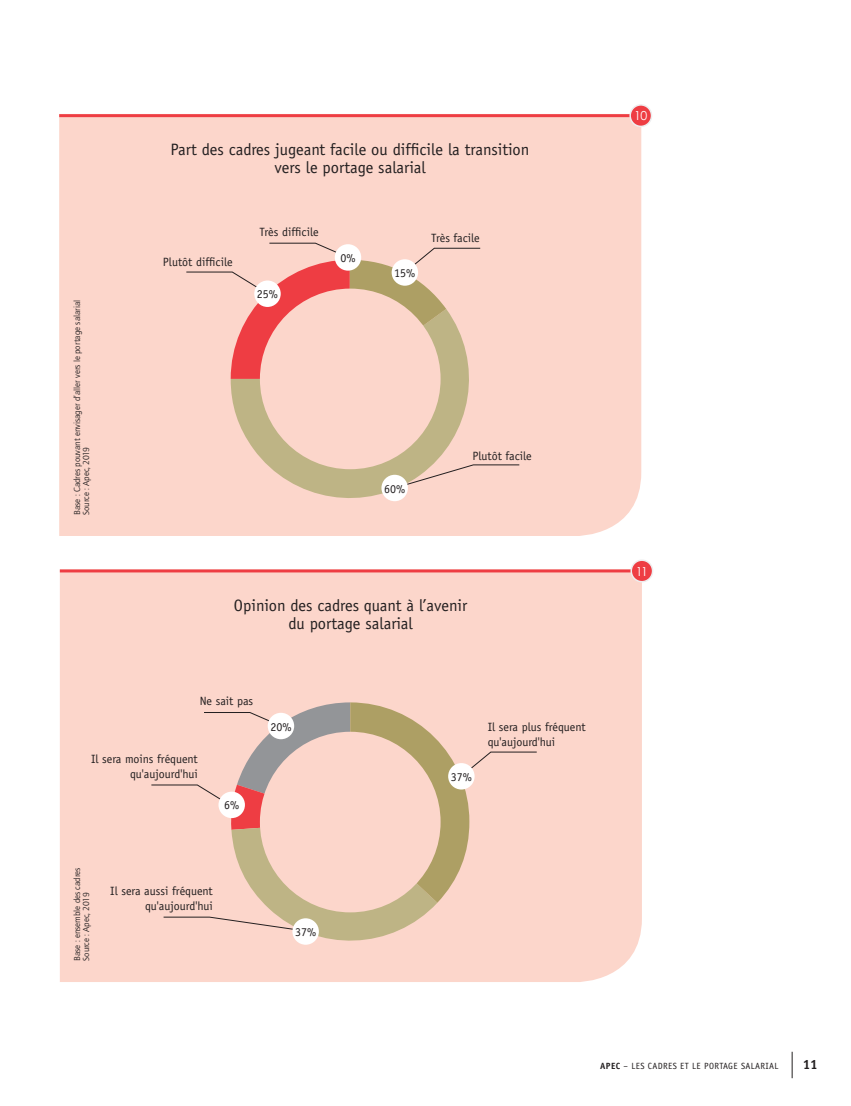
<style>
.page{position:relative;width:851px;height:1106px;background:#fff}
.page>*{position:absolute;margin:0;border:0;box-sizing:border-box;transform-origin:0 0}
.t1{font:16.5px/18px "Officina Sans";color:#231f20;text-align:center}
.t2{font:700 13.5px "Officina Sans";color:#231f20}
.t3{font:12.3px "Century Gothic";color:#fff}
.t4{font:12px/14.4px "Officina Sans";color:#231f20;text-align:right}
.t5{font:9px/9px "Quay Itc T";color:#231f20}
.t6{font:9px "Officina Sans";letter-spacing:.04em;color:#231f20}
.s1{font-weight:700}
</style>
<div class="page">
<svg style="left:791px;top:1051px;width:1px;height:27px"></svg>
<div style="left:60px;top:572px;width:581px;height:410px;background:#fcd6cb"></div>
<div style="left:59px;top:117px;width:582px;height:419px;background:#fcd6cb"></div>
<svg style="left:231px;top:309px;width:254px;height:205px;background:#dfc6ab"></svg>
<hr style="left:59px;top:114px;width:581px;height:3px;background:#ee3d43">
<div style="left:630px;top:105px;width:21px;height:21px;background:#ee3d43;border-radius:50%"></div>
<div style="left:629px;top:104px;width:23px;height:23px;border:2px solid #eeeeef;border-radius:50%"></div>
<hr style="left:60px;top:569px;width:581px;height:3px;background:#ee3d43">
<div style="left:631px;top:560px;width:21px;height:21px;background:#ee3d43;border-radius:50%"></div>
<div style="left:630px;top:559px;width:23px;height:23px;border:2px solid #eeeeef;border-radius:50%"></div>
<div style="left:260px;top:288px;width:180px;height:181px;background:#fcd6cb;border-radius:50%"></div>
<svg style="left:393px;top:464px;width:127px;height:25px;background:#eac9b9"></svg>
<svg style="left:185px;top:242px;width:296px;height:137px"></svg>
<div style="left:254px;top:280px;width:27px;height:27px;background:#fff;border-radius:50%"></div>
<div style="left:335px;top:244px;width:26px;height:27px;background:#fff;border-radius:50%"></div>
<div style="left:391px;top:259px;width:27px;height:27px;background:#fff;border-radius:50%"></div>
<div style="left:381px;top:475px;width:27px;height:26px;background:#fff;border-radius:50%"></div>
<svg style="left:151px;top:702px;width:386px;height:251px;background:#edcbbb"></svg>
<div style="left:218px;top:791px;width:27px;height:27px;background:#fff;border-radius:50%"></div>
<div style="left:268px;top:712px;width:26px;height:27px;background:#fff;border-radius:50%"></div>
<div style="left:448px;top:763px;width:26px;height:26px;background:#fff;border-radius:50%"></div>
<div style="left:292px;top:918px;width:27px;height:26px;background:#fff;border-radius:50%"></div>
<h1 class="t1" style="left:171px;top:141px;width:360px">Part des cadres jugeant facile ou difficile la transition vers le portage salarial</h1>
<p class="t5" style="left:72px;top:515px;width:216px;rotate:-90deg">Base : Cadres pouvant envisager d’aller vers le portage salarial<br>Source : Apec, 2019</p>
<p class="t4" style="left:163px;top:254px;width:71px">Plutôt difficile</p>
<p class="t4" style="left:259px;top:225px;width:61px">Très difficile</p>
<p class="t4" style="left:257px;top:287px;width:23px">25%</p>
<p class="t4" style="left:340px;top:251px;width:17px">0%</p>
<p class="t4" style="left:394px;top:266px;width:23px">15%</p>
<p class="t4" style="left:431px;top:231px;width:50px">Très facile</p>
<p class="t4" style="left:384px;top:481px;width:23px">60%</p>
<p class="t4" style="left:472px;top:449px;width:61px">Plutôt facile</p>
<h1 class="t1" style="left:234px;top:596px;width:235px">Opinion des cadres quant à l’avenir du portage salarial</h1>
<p class="t4" style="left:200px;top:694px;width:55px">Ne sait pas</p>
<p class="t4" style="left:270px;top:719px;width:23px">20%</p>
<p class="t4" style="left:487px;top:720px;width:100px;text-align:left">Il sera plus fréquent qu'aujourd'hui</p>
<p class="t4" style="left:91px;top:752px;width:108px">Il sera moins fréquent qu'aujourd'hui</p>
<p class="t4" style="left:224px;top:798px;width:17px">6%</p>
<p class="t5" style="left:72px;top:960px;width:95px;rotate:-90deg">Base : ensemble des cadres<br>Source : Apec, 2019</p>
<p class="t4" style="left:110px;top:884px;width:104px">Il sera aussi fréquent qu'aujourd'hui</p>
<p class="t4" style="left:295px;top:924px;width:23px">37%</p>
<p class="t4" style="left:451px;top:769px;width:23px">37%</p>
<p class="t3" style="left:634px;top:109px;width:15px">10</p>
<p class="t3" style="left:635px;top:564px;width:14px">11</p>
<p class="t6" style="left:600px;top:1060px;width:180px"><span class="s1">APEC</span> – LES CADRES ET LE PORTAGE SALARIAL</p>
<p class="t2" style="left:802px;top:1055px;width:17px">11</p>
</div>
